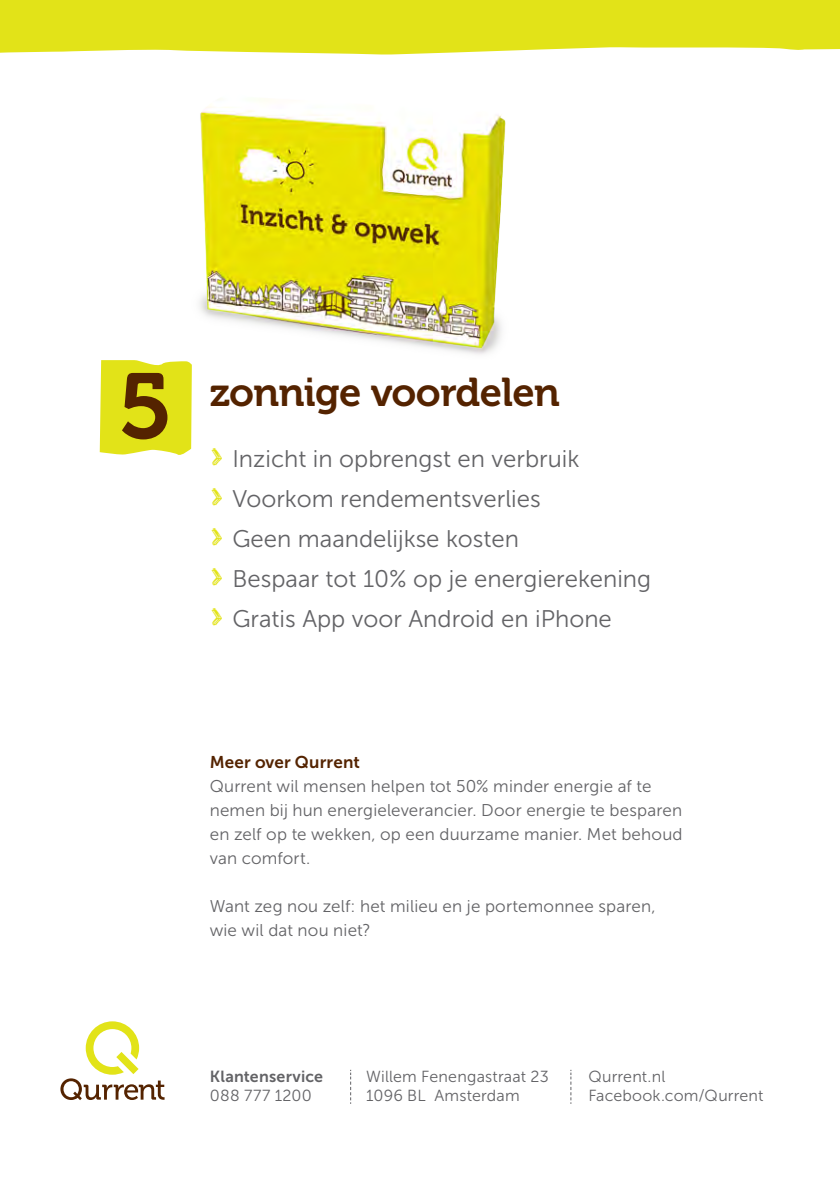
<style>
.page{position:relative;width:840px;height:1191px;background:#fff}
.page>*{position:absolute;margin:0;border:0;box-sizing:border-box;transform-origin:0 0}
.subkop{font:92px "Museo 700";color:#542300}
.subkop-2{font:40px "Museo 700";letter-spacing:-.015em;color:#542300}
.subsubkop{font:24px "Museo Sans 300";color:#636366}
._4_Txt-MuseoSans300{font:17px/24px "Museo Sans 300";letter-spacing:.01em;color:#636366}
._3_Subkop-Museo700_b{font:17px "Museo Sans 700";letter-spacing:.01em;color:#542300}
.t1{font:16px "Museo Sans 300";letter-spacing:.01em;color:#636366}
.t2{font:16px/19px "Museo Sans 700";letter-spacing:.01em;color:#636366}
.s1{font-family:"Love Ya Like A Sister";font-size:36px;color:#e2e318}
.s2{font-family:"Museo Sans 300"}
</style>
<div class="page">
<img style="left:199px;top:98px;width:307px;height:257px">
<svg style="left:100px;top:360px;width:92px;height:95px;background:#e3e424"></svg>
<svg style="left:0;top:0;width:839px;height:55px;background:#e4e52a"></svg>
<svg style="left:60px;top:1021px;width:104px;height:79px"></svg>
<svg style="left:350px;top:1069px;width:1px;height:34px"></svg>
<svg style="left:570px;top:1069px;width:1px;height:34px"></svg>
<p class="subkop" style="left:118px;top:355px;width:56px">5</p>
<p class="subkop-2" style="left:209px;top:370px;width:351px">zonnige voordelen</p>
<p class="subsubkop" style="left:209px;top:446px;width:371px"><span class="s1">&gt;</span> Inzicht in opbrengst en verbruik</p>
<p class="subsubkop" style="left:209px;top:486px;width:332px"><span class="s1">&gt;</span> Voorkom rendementsverlies</p>
<p class="subsubkop" style="left:209px;top:526px;width:311px"><span class="s1">&gt;</span> Geen maandelijkse kosten</p>
<p class="subsubkop" style="left:209px;top:566px;width:442px"><span class="s1">&gt;</span> Bespaar tot 10% op je energierekening</p>
<p class="subsubkop" style="left:209px;top:606px;width:403px"><span class="s1">&gt;</span> Gratis App voor Android en iPhone</p>
<p class="_3_Subkop-Museo700_b" style="left:209px;top:753px;width:152px">Meer over Qurrent</p>
<p class="_4_Txt-MuseoSans300" style="left:209px;top:774px;width:474px">Qurrent wil mensen helpen tot 50% minder energie af te nemen bij hun energieleverancier. Door energie te besparen en zelf op te wekken, op een duurzame manier. Met behoud van comfort.</p>
<p class="_4_Txt-MuseoSans300" style="left:209px;top:894px;width:447px">Want zeg nou zelf: het milieu en je portemonnee sparen, wie wil dat nou niet?</p>
<p class="t2" style="left:210px;top:1066px;width:115px">Klantenservice<br><span class="s2">088 777 1200</span></p>
<p class="t1" style="left:366px;top:1067px;width:184px">Willem Fenengastraat 23</p>
<p class="t1" style="left:366px;top:1086px;width:155px">1096 BL Amsterdam</p>
<p class="t1" style="left:588px;top:1067px;width:78px">Qurrent.nl</p>
<p class="t1" style="left:588px;top:1086px;width:176px">Facebook.com/Qurrent</p>
</div>
